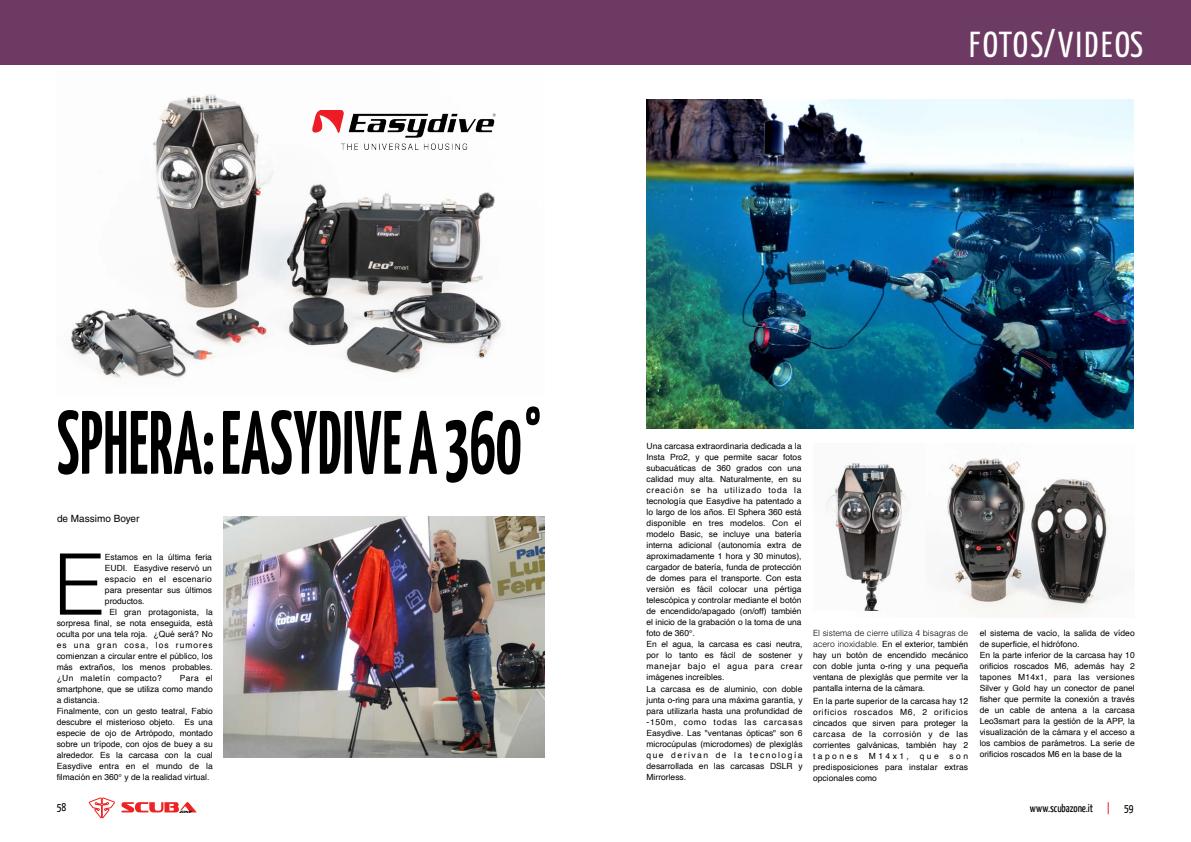
<style>
.page{position:relative;width:1191px;height:842px;background:#fff}
.page>*{position:absolute;margin:0;border:0;box-sizing:border-box;transform-origin:0 0}
.t1{font:700 89.7px "Yanone Kaffeesatz";letter-spacing:.01em;color:#000;scale:.72 1}
.t2{font:300 84.9px "Helvetica LT Std";color:#000}
.t3{font:36px "Yanone Kaffeesatz";letter-spacing:.065em;color:#fff}
.t4{font:11.2px "Yanone Kaffeesatz";letter-spacing:-.005em;color:#000}
.t5{font:10px "Helvetica LT Std";color:#000}
.t6{font:8.5px/11px "Helvetica";color:#000}
.t7{font:300 8.5px "Helvetica LT Std";color:#000}
.t8{font:8.5px "Helvetica";letter-spacing:.11em;color:#000}
.t9{font:8.5px "Helvetica";letter-spacing:.035em;color:#000}
.t10{font:8.5px "Helvetica";letter-spacing:.04em;color:#000}
.t11{font:italic 3.3px "Sofachrome Rg";color:#000;scale:.8 1}
.s1{font-family:"Helvetica LT Std";font-weight:300}
</style>
<div class="page">
<svg style="left:88px;top:797px;width:27px;height:22px"></svg>
<svg style="left:121px;top:802px;width:75px;height:10px"></svg>
<svg style="left:1107px;top:802px;width:1px;height:12px"></svg>
<div style="left:0;top:0;width:1191px;height:64px;background:#6c3a62"></div>
<img style="left:223px;top:517px;width:321px;height:241px">
<img style="left:70px;top:93px;width:431px;height:285px">
<img style="left:947px;top:458px;width:162px;height:159px">
<img style="left:826px;top:462px;width:81px;height:149px">
<img style="left:646px;top:99px;width:487px;height:329px">
<img style="left:313px;top:111px;width:182px;height:38px">
<h3 class="t3" style="left:969px;top:23px;width:176px">FOTOS/VIDEOS</h3>
<h1 class="t1" style="left:57px;top:408px;width:678px">SPHERA: EASYDIVE A 360°</h1>
<p class="t5" style="left:57px;top:512px;width:84px">de Massimo Boyer</p>
<h2 class="t2" style="left:53px;top:531px;width:53px">E</h2>
<p class="t6" style="left:105px;top:552px;width:109px">Estamos en la última feria</p>
<p class="t6" style="left:105px;top:563px;width:109px">EUDI. Easydive reservó un</p>
<p class="t9" style="left:105px;top:576px;width:109px">espacio en el escenario</p>
<p class="t6" style="left:105px;top:585px;width:109px">para presentar sus últimos</p>
<p class="t6" style="left:105px;top:596px;width:41px">productos.</p>
<p class="t6" style="left:109px;top:607px;width:105px">El gran protagonista, la</p>
<p class="t6" style="left:57px;top:618px;width:157px">sorpresa final, se nota enseguida, está</p>
<p class="t6" style="left:57px;top:629px;width:157px">oculta por una tela roja. ¿Qué será? No</p>
<p class="t8" style="left:57px;top:641px;width:157px">es una gran cosa, los rumores</p>
<p class="t6" style="left:57px;top:651px;width:157px">comienzan a circular entre el público, los</p>
<p class="t6" style="left:57px;top:662px;width:158px">más extraños, los menos probables.</p>
<p class="t10" style="left:57px;top:674px;width:107px">¿Un maletín compacto?</p>
<p class="t6" style="left:57px;top:673px;width:157px;text-indent:123px">Para el smartphone, que se utiliza como mando a distancia.<br>Finalmente, con un gesto teatral, Fabio descubre el misterioso objeto. Es una especie de ojo de Artrópodo, montado sobre un trípode, con ojos de buey a su alrededor. Es la carcasa con la cual<br>Easydive entra en el mundo de la filmación en 360° y de la realidad virtual.</p>
<p class="t6" style="left:646px;top:442px;width:158px">Una carcasa extraordinaria dedicada a la Insta Pro2, y que permite sacar fotos subacuáticas de 360 grados con una calidad muy alta. Naturalmente, en su creación se ha utilizado toda la tecnología que Easydive ha patentado a lo largo de los años. El Sphera 360 está disponible en tres modelos. Con el modelo Basic, se incluye una batería interna adicional (autonomía extra de aproximadamente 1 hora y 30 minutos), cargador de batería, funda de protección de domes para el transporte. Con esta versión es fácil colocar una pértiga telescópica y controlar mediante el botón de encendido/apagado (on/off) también el inicio de la grabación o la toma de una foto de 360°.<br>En el agua, la carcasa es casi neutra, por lo tanto es fácil de sostener y manejar bajo el agua para crear imágenes increíbles.<br>La carcasa es de aluminio, con doble junta o-ring para una máxima garantía, y para utilizarla hasta una profundidad de -150m, como todas las carcasas Easydive. Las "ventanas ópticas" son 6 microcúpulas (microdomes) de plexiglás que derivan de la tecnología desarrollada en las carcasas DSLR y Mirrorless.</p>
<p class="t7" style="left:813px;top:628px;width:156px">El sistema de cierre utiliza 4 bisagras de</p>
<p class="t6" style="left:813px;top:640px;width:157px;text-align:justify"><span class="s1">acero inoxidable.</span> En el exterior, también hay un botón de encendido mecánico con doble junta o-ring y una pequeña ventana de plexiglás que permite ver la pantalla interna de la cámara.</p>
<p class="t6" style="left:813px;top:696px;width:157px;text-align:justify">En la parte superior de la carcasa hay 12 orificios roscados M6, 2 orificios cincados que sirven para proteger la carcasa de la corrosión y de las corrientes galvánicas, también hay 2 tapones</p>
<p class="t6" style="left:869px;top:751px;width:42px">M14x1,</p>
<p class="t6" style="left:919px;top:751px;width:21px">que</p>
<p class="t6" style="left:813px;top:751px;width:157px;text-align:justify;text-indent:136px">son predisposiciones para instalar extras opcionales como</p>
<p class="t6" style="left:979px;top:629px;width:157px">el sistema de vacío, la salida de vídeo de superficie, el hidrófono.<br>En la parte inferior de la carcasa hay 10 orificios roscados M6, además hay 2 tapones M14x1, para las versiones Silver y Gold hay un conector de panel fisher que permite la conexión a través de un cable de antena a la carcasa Leo3smart para la gestión de la APP, la visualización de la cámara y el acceso a los cambios de parámetros. La serie de orificios roscados M6 en la base de la</p>
<h3 class="t4" style="left:57px;top:803px;width:11px">58</h3>
<p class="t11" style="left:179px;top:809px;width:19px">ZONE</p>
<h3 class="t4" style="left:1030px;top:803px;width:65px">www.scubazone.it</h3>
<h3 class="t4" style="left:1124px;top:803px;width:11px">59</h3>
</div>
